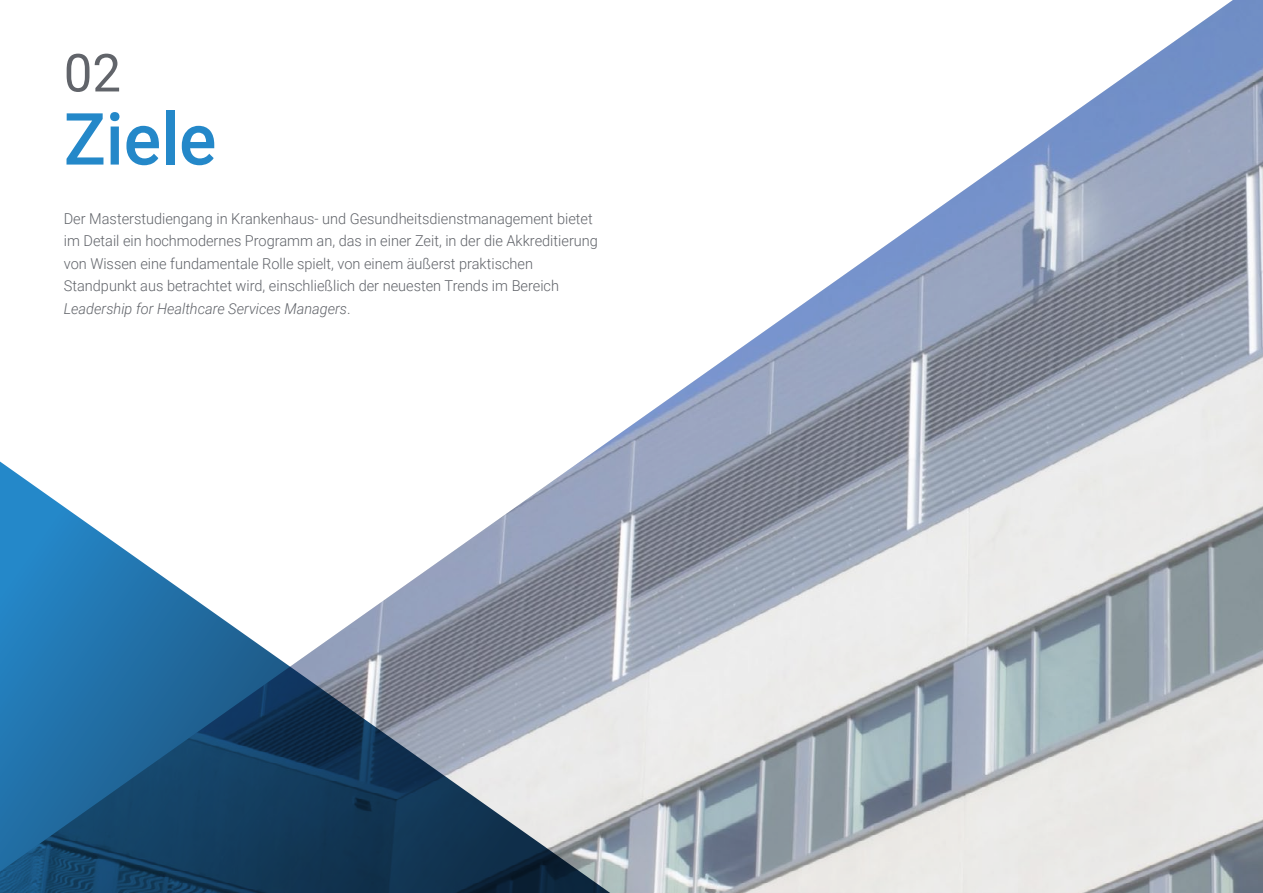
<style>
.page{position:relative;width:1263px;height:893px;background:#fff}
.page>*{position:absolute;margin:0;border:0;box-sizing:border-box;transform-origin:0 0}
.t1{font:500 72px "Roboto";color:#2488c9}
.t2{font:52.5px "Roboto";color:#61646a}
.t3{font:300 15px/22.5px "Roboto";color:#61646a}
.s1{font-style:italic}
</style>
<div class="page">
<img style="left:602px;top:0;width:661px;height:893px">
<svg style="left:0;top:446px;width:640px;height:447px"></svg>
<h2 class="t2" style="left:64px;top:36px;width:59px">02</h2>
<h1 class="t1" style="left:64px;top:89px;width:154px">Ziele</h1>
<p class="t3" style="left:64px;top:207px;width:536px">Der Masterstudiengang in Krankenhaus- und Gesundheitsdienstmanagement bietet im Detail ein hochmodernes Programm an, das in einer Zeit, in der die Akkreditierung von Wissen eine fundamentale Rolle spielt, von einem äußerst praktischen Standpunkt aus betrachtet wird, einschließlich der neuesten Trends im Bereich <span class="s1">Leadership for Healthcare Services Managers</span>.</p>
</div>
